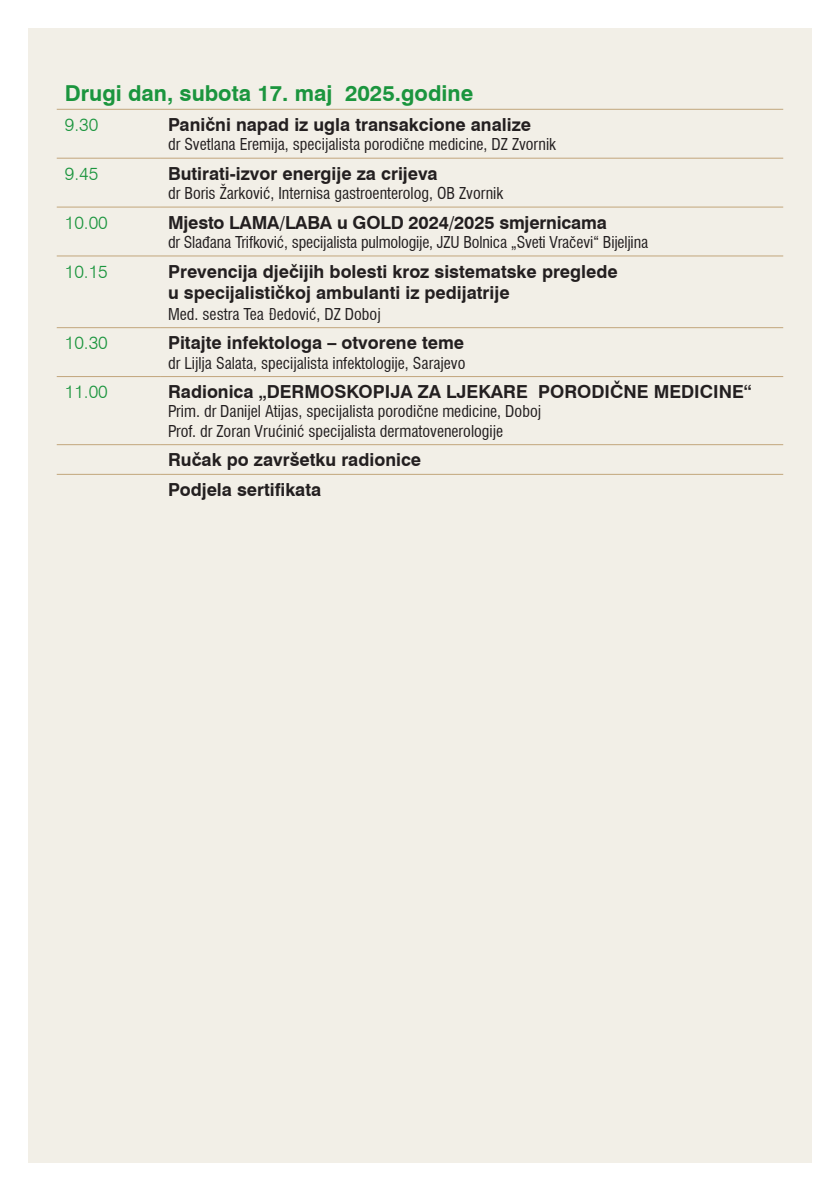
<style>
.page{position:relative;width:840px;height:1191px;background:#fff}
.page>*{position:absolute;margin:0;border:0;box-sizing:border-box;transform-origin:0 0}
.t1{font:700 22px "Swiss 721 BT";color:#1b953e}
.t2{font:700 18px/21.6px "Swiss 721 BT";color:#231f20}
.t3{font:300 18px "Swiss 721 BT";color:#1b953e}
.t4{font:condensed 16px "Swiss 721 BT";color:#231f20}
.s1{font-family:"Barlow Condensed";font-stretch:normal;font-size:17px}
</style>
<div class="page">
<div style="left:28px;top:28px;width:783px;height:1134px;background:#f2efe7"></div>
<hr style="left:57px;top:109px;width:103px;height:1px;background:#c2a67c">
<hr style="left:160px;top:109px;width:622px;height:1px;background:#c2a67c">
<hr style="left:57px;top:158px;width:103px;height:1px;background:#c2a67c">
<hr style="left:160px;top:158px;width:622px;height:1px;background:#c2a67c">
<hr style="left:57px;top:207px;width:103px;height:1px;background:#c2a67c">
<hr style="left:160px;top:207px;width:622px;height:1px;background:#c2a67c">
<hr style="left:57px;top:256px;width:103px;height:1px;background:#c2a67c">
<hr style="left:160px;top:256px;width:622px;height:1px;background:#c2a67c">
<hr style="left:57px;top:327px;width:103px;height:1px;background:#c2a67c">
<hr style="left:160px;top:327px;width:622px;height:1px;background:#c2a67c">
<hr style="left:57px;top:376px;width:103px;height:1px;background:#c2a67c">
<hr style="left:160px;top:376px;width:622px;height:1px;background:#c2a67c">
<hr style="left:57px;top:444px;width:103px;height:1px;background:#c2a67c">
<hr style="left:160px;top:444px;width:622px;height:1px;background:#c2a67c">
<hr style="left:57px;top:474px;width:103px;height:1px;background:#c2a67c">
<hr style="left:160px;top:474px;width:622px;height:1px;background:#c2a67c">
<p class="t1" style="left:65px;top:78px;width:410px">Drugi dan, subota 17. maj 2025.godine</p>
<p class="t3" style="left:65px;top:114px;width:35px">9.30</p>
<p class="t2" style="left:168px;top:113px;width:364px">Panični napad iz ugla transakcione analize</p>
<p class="t4" style="left:168px;top:135px;width:389px">dr Svetlana Eremija, specijalista porodične medicine, DZ Zvornik</p>
<p class="t3" style="left:65px;top:162px;width:35px">9.45</p>
<p class="t2" style="left:168px;top:162px;width:271px">Butirati-izvor energije za crijeva</p>
<p class="t4" style="left:168px;top:184px;width:336px">dr Boris Žarković, Internisa gastroenterolog, OB Zvornik</p>
<p class="t3" style="left:65px;top:211px;width:45px">10.00</p>
<p class="t2" style="left:168px;top:211px;width:440px">Mjesto LAMA/LABA u GOLD 2024/2025 smjernicama</p>
<p class="t4" style="left:168px;top:232px;width:481px">dr Slađana Trifković, specijalista pulmologije, JZU Bolnica „Sveti Vračevi“ Bijeljina</p>
<p class="t3" style="left:65px;top:260px;width:45px">10.15</p>
<p class="t2" style="left:168px;top:260px;width:451px">Prevencija dječijih bolesti kroz sistematske preglede u specijalističkoj ambulanti iz pedijatrije</p>
<p class="t4" style="left:168px;top:304px;width:214px">Med. sestra Tea <span class="s1">Đ</span>edović, DZ Doboj</p>
<p class="t3" style="left:65px;top:332px;width:45px">10.30</p>
<p class="t2" style="left:168px;top:331px;width:297px">Pitajte infektologa – otvorene teme</p>
<p class="t4" style="left:168px;top:353px;width:299px">dr Lijlja Salata, specijalista infektologije, Sarajevo</p>
<p class="t3" style="left:65px;top:381px;width:45px">11.00</p>
<p class="t2" style="left:168px;top:380px;width:585px">Radionica „DERMOSKOPIJA ZA LJEKARE PORODIČNE MEDICINE“</p>
<p class="t4" style="left:168px;top:402px;width:374px">Prim. dr Danijel Atijas, specijalista porodične medicine, Doboj</p>
<p class="t4" style="left:168px;top:421px;width:336px">Prof. dr Zoran Vrućinić specijalista dermatovenerologije</p>
<p class="t2" style="left:168px;top:448px;width:254px">Ručak po završetku radionice</p>
<p class="t2" style="left:168px;top:478px;width:155px">Podjela sertifikata</p>
</div>
